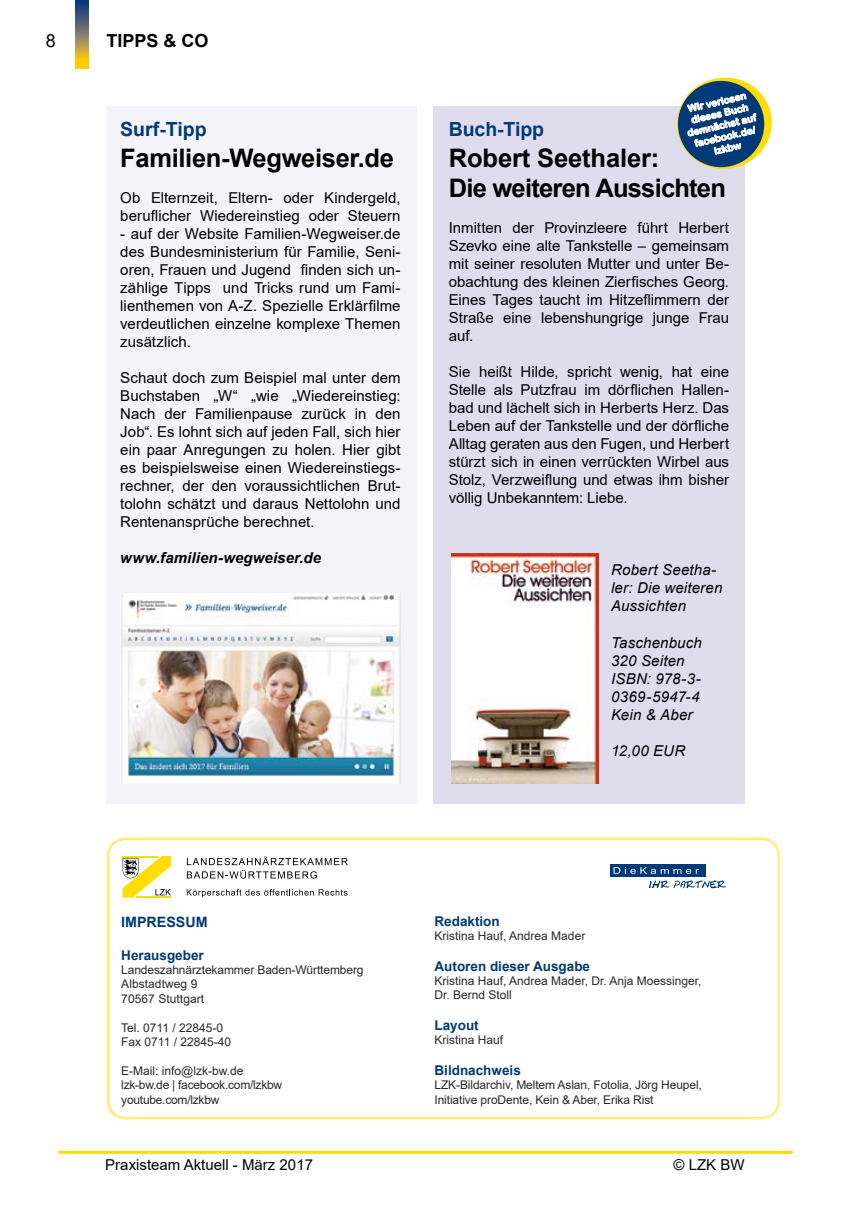
<style>
.page{position:relative;width:851px;height:1221px;background:#fff}
.page>*{position:absolute;margin:0;border:0;box-sizing:border-box;transform-origin:0 0}
.t1{font:700 25.5px/30.6px "Arial";letter-spacing:-.015em;color:#000}
.t2{font:700 19.5px "Arial";letter-spacing:-.005em;color:#003a78}
.t3{font:700 18px "Arial";color:#000}
.t4{font:18px "Arial";color:#000}
.t5{font:15px/18px "Arial";color:#000;text-align:justify}
.t6{font:italic 15px/18px "Arial";letter-spacing:.01em;color:#000}
.t7{font:italic 700 15px "Arial";letter-spacing:.005em;color:#000}
.t8{font:700 14.25px "Arial";color:#003a78}
.t9{font:700 13.5px "Arial";color:#003a78}
.t10{font:12px/14.4px "Arial";letter-spacing:-.01em;color:#282827}
.t11{font:9.9px/11.9px "Arial Rounded MT Bold";color:#fff;text-align:center}
</style>
<div class="page">
<hr style="left:58px;top:1150px;width:734px;height:3px;background:#fd0">
<svg style="left:75px;top:0;width:13px;height:69px"></svg>
<div style="left:106px;top:837px;width:674px;height:282px;border:3px solid #fd0;border-radius:18px"></div>
<svg style="left:122px;top:856px;width:49px;height:41px"></svg>
<svg style="left:187px;top:856px;width:161px;height:22px"></svg>
<svg style="left:187px;top:889px;width:160px;height:8px"></svg>
<div style="left:610px;top:864px;width:96px;height:13px;background:#003a78"></div>
<svg style="left:613px;top:867px;width:86px;height:6px"></svg>
<svg style="left:649px;top:880px;width:77px;height:8px"></svg>
<div style="left:106px;top:107px;width:310px;height:697px;background:#f4f3fa"></div>
<div style="left:433px;top:107px;width:311px;height:697px;background:#dedced"></div>
<img style="left:121px;top:593px;width:279px;height:190px">
<img style="left:451px;top:553px;width:147px;height:230px">
<svg style="left:672px;top:77px;width:100px;height:96px"></svg>
<p class="t4" style="left:46px;top:28px;width:12px">8</p>
<p class="t3" style="left:106px;top:28px;width:104px">TIPPS &amp; CO</p>
<h2 class="t2" style="left:120px;top:115px;width:88px">Surf-Tipp</h2>
<h1 class="t1" style="left:120px;top:143px;width:275px">Familien-Wegweiser.de</h1>
<p class="t5" style="left:120px;top:188px;width:282px">Ob Elternzeit, Eltern- oder Kindergeld, beruflicher Wiedereinstieg oder Steuern</p>
<p class="t5" style="left:120px;top:224px;width:282px">- auf der Website Familien-Wegweiser.de des Bundesministerium für Familie, Seni&shy;oren, Frauen und Jugend finden sich un&shy;zählige Tipps und Tricks rund um Fami&shy;lienthemen von A-Z. Spezielle Erklärfilme verdeutlichen einzelne komplexe Themen zusätzlich.</p>
<p class="t5" style="left:120px;top:368px;width:282px">Schaut doch zum Beispiel mal unter dem Buchstaben „W“ „wie „Wiedereinstieg:<br>Nach der Familienpause zurück in den Job“. Es lohnt sich auf jeden Fall, sich hier ein paar Anregungen zu holen. Hier gibt es beispielsweise einen Wiedereinstiegs&shy;rechner, der den voraussichtlichen Brut&shy;tolohn schätzt und daraus Nettolohn und Rentenansprüche berechnet.</p>
<p class="t7" style="left:120px;top:547px;width:202px">www.familien-wegweiser.de</p>
<p class="t11" style="left:680px;top:104px;width:72px;rotate:-13deg">Wir verlosen dieses Buch demnächst auf facebook.de/ lzkbw</p>
<h2 class="t2" style="left:449px;top:115px;width:97px">Buch-Tipp</h2>
<h1 class="t1" style="left:449px;top:143px;width:278px">Robert Seethaler:<br>Die weiteren Aussichten</h1>
<p class="t5" style="left:449px;top:219px;width:282px">Inmitten der Provinzleere führt Herbert Szevko eine alte Tankstelle – gemeinsam mit seiner resoluten Mutter und unter Be&shy;obachtung des kleinen Zierfisches Georg.<br>Eines Tages taucht im Hitzeflimmern der Straße eine lebenshungrige junge Frau auf.</p>
<p class="t5" style="left:449px;top:363px;width:282px">Sie heißt Hilde, spricht wenig, hat eine Stelle als Putzfrau im dörflichen Hallen&shy;bad und lächelt sich in Herberts Herz. Das Leben auf der Tankstelle und der dörfliche Alltag geraten aus den Fugen, und Herbert stürzt sich in einen verrückten Wirbel aus Stolz, Verzweiflung und etwas ihm bisher völlig Unbekanntem: Liebe.</p>
<p class="t6" style="left:611px;top:561px;width:113px">Robert Seetha&shy;ler: Die weiteren<br>Aussichten</p>
<p class="t6" style="left:611px;top:633px;width:92px">Taschenbuch<br>320 Seiten<br>ISBN: 978-3-<br>0369-5947-4<br>Kein &amp; Aber</p>
<p class="t6" style="left:611px;top:741px;width:76px">12,00 EUR</p>
<p class="t8" style="left:121px;top:912px;width:88px">IMPRESSUM</p>
<p class="t9" style="left:121px;top:945px;width:84px">Herausgeber</p>
<p class="t10" style="left:121px;top:962px;width:244px">Landeszahnärztekammer Baden-Württemberg<br>Albstadtweg 9<br>70567 Stuttgart</p>
<p class="t10" style="left:121px;top:1020px;width:111px">Tel. 0711 / 22845-0<br>Fax 0711 / 22845-40</p>
<p class="t10" style="left:121px;top:1063px;width:162px">E-Mail: info@lzk-bw.de lzk-bw.de | facebook.com/lzkbw youtube.com/lzkbw</p>
<p class="t9" style="left:434px;top:911px;width:67px">Redaktion</p>
<p class="t10" style="left:434px;top:928px;width:152px">Kristina Hauf, Andrea Mader</p>
<p class="t9" style="left:434px;top:956px;width:157px">Autoren dieser Ausgabe</p>
<p class="t10" style="left:434px;top:973px;width:268px">Kristina Hauf, Andrea Mader, Dr. Anja Moessinger,<br>Dr. Bernd Stoll</p>
<p class="t9" style="left:434px;top:1015px;width:46px">Layout</p>
<p class="t10" style="left:434px;top:1032px;width:70px">Kristina Hauf</p>
<p class="t9" style="left:434px;top:1060px;width:88px">Bildnachweis</p>
<p class="t10" style="left:434px;top:1077px;width:269px">LZK-Bildarchiv, Meltem Aslan, Fotolia, Jörg Heupel,<br>Initiative proDente, Kein &amp; Aber, Erika Rist</p>
<p class="t5" style="left:105px;top:1155px;width:209px">Praxisteam Aktuell - März 2017</p>
<p class="t5" style="left:673px;top:1155px;width:73px">© LZK BW</p>
</div>
